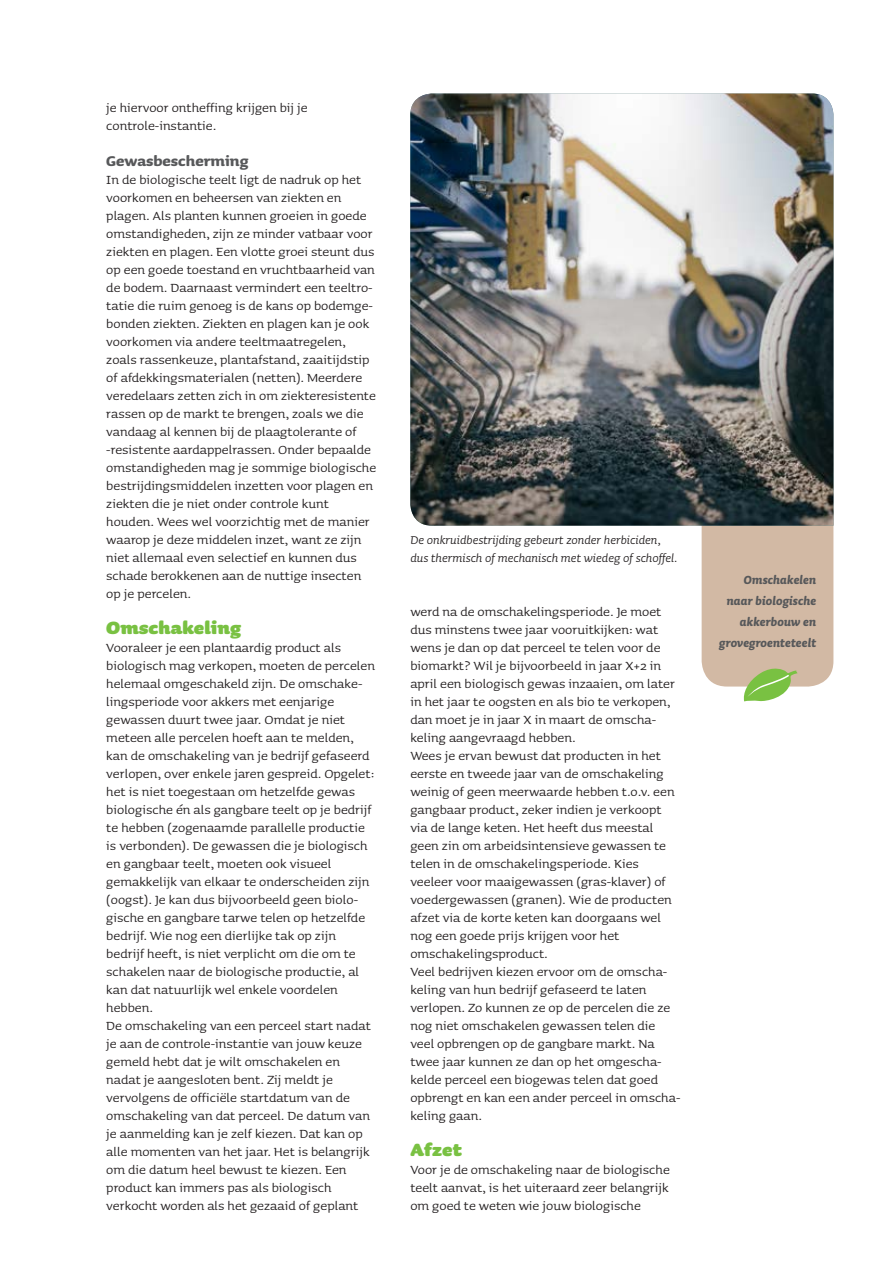
<style>
.page{position:relative;width:893px;height:1263px;background:#fff}
.page>*{position:absolute;margin:0;border:0;box-sizing:border-box;transform-origin:0 0}
.t1{font:900 21px "Sauna";color:#79c142}
.t2{font:700 18px "Sauna";color:#57585a}
.t3{font:15.75px/18px "Sauna";color:#231f20}
.t4{font:italic 15px/18px "Sauna";color:#231f20;scale:.95 1}
.t5{font:italic 700 15px/21px "Sauna";letter-spacing:.01em;color:#57585a;text-align:right;scale:.9 1}
</style>
<div class="page">
<div style="left:702px;top:488px;width:131px;height:198px;background:#d2b9a4;border-radius:26px"></div>
<svg style="left:742px;top:668px;width:56px;height:34px"></svg>
<img style="left:410px;top:94px;width:423px;height:432px">
<p class="t3" style="left:106px;top:98px;width:203px">je hiervoor ontheffing krijgen bij je controle-instantie.</p>
<p class="t2" style="left:106px;top:151px;width:144px">Gewasbescherming</p>
<p class="t3" style="left:106px;top:170px;width:271px">In de biologische teelt ligt de nadruk op het voorkomen en beheersen van ziekten en plagen. Als planten kunnen groeien in goede omstandigheden, zijn ze minder vatbaar voor ziekten en plagen. Een vlotte groei steunt dus op een goede toestand en vruchtbaarheid van de bodem. Daarnaast vermindert een teeltro&shy;tatie die ruim genoeg is de kans op bodemge&shy;bonden ziekten. Ziekten en plagen kan je ook voorkomen via andere teeltmaatregelen, zoals rassenkeuze, plantafstand, zaaitijdstip of afdekkingsmaterialen (netten). Meerdere veredelaars zetten zich in om ziekteresistente rassen op de markt te brengen, zoals we die vandaag al kennen bij de plaagtolerante of -resistente aardappelrassen. Onder bepaalde omstandigheden mag je sommige biologische bestrijdingsmiddelen inzetten voor plagen en ziekten die je niet onder controle kunt houden. Wees wel voorzichtig met de manier waarop je deze middelen inzet, want ze zijn niet allemaal even selectief en kunnen dus schade berokkenen aan de nuttige insecten op je percelen.</p>
<h1 class="t1" style="left:106px;top:615px;width:136px">Omschakeling</h1>
<p class="t3" style="left:106px;top:638px;width:270px">Vooraleer je een plantaardig product als biologisch mag verkopen, moeten de percelen helemaal omgeschakeld zijn. De omschake&shy;lingsperiode voor akkers met eenjarige gewassen duurt twee jaar. Omdat je niet meteen alle percelen hoeft aan te melden, kan de omschakeling van je bedrijf gefaseerd verlopen, over enkele jaren gespreid. Opgelet: het is niet toegestaan om hetzelfde gewas biologische én als gangbare teelt op je bedrijf te hebben (zogenaamde parallelle productie is verbonden). De gewassen die je biologisch en gangbaar teelt, moeten ook visueel gemakkelijk van elkaar te onderscheiden zijn (oogst). Je kan dus bijvoorbeeld geen biolo&shy;gische en gangbare tarwe telen op hetzelfde bedrijf. Wie nog een dierlijke tak op zijn bedrijf heeft, is niet verplicht om die om te schakelen naar de biologische productie, al kan dat natuurlijk wel enkele voordelen hebben.<br>De omschakeling van een perceel start nadat je aan de controle-instantie van jouw keuze gemeld hebt dat je wilt omschakelen en nadat je aangesloten bent. Zij meldt je vervolgens de officiële startdatum van de omschakeling van dat perceel. De datum van je aanmelding kan je zelf kiezen. Dat kan op alle momenten van het jaar. Het is belangrijk om die datum heel bewust te kiezen. Een product kan immers pas als biologisch verkocht worden als het gezaaid of geplant</p>
<p class="t4" style="left:410px;top:530px;width:283px">De onkruidbestrijding gebeurt zonder herbiciden, dus thermisch of mechanisch met wiedeg of schoffel.</p>
<p class="t3" style="left:410px;top:602px;width:272px">werd na de omschakelingsperiode. Je moet dus minstens twee jaar vooruitkijken: wat wens je dan op dat perceel te telen voor de biomarkt? Wil je bijvoorbeeld in jaar X+2 in april een biologisch gewas inzaaien, om later in het jaar te oogsten en als bio te verkopen, dan moet je in jaar X in maart de omscha&shy;keling aangevraagd hebben.<br>Wees je ervan bewust dat producten in het eerste en tweede jaar van de omschakeling weinig of geen meerwaarde hebben t.o.v. een gangbaar product, zeker indien je verkoopt via de lange keten. Het heeft dus meestal geen zin om arbeidsintensieve gewassen te telen in de omschakelingsperiode. Kies veeleer voor maaigewassen (gras-klaver) of voedergewassen (granen). Wie de producten afzet via de korte keten kan doorgaans wel nog een goede prijs krijgen voor het omschakelingsproduct.<br>Veel bedrijven kiezen ervoor om de omscha&shy;keling van hun bedrijf gefaseerd te laten verlopen. Zo kunnen ze op de percelen die ze nog niet omschakelen gewassen telen die veel opbrengen op de gangbare markt. Na twee jaar kunnen ze dan op het omgescha&shy;kelde perceel een biogewas telen dat goed opbrengt en kan een ander perceel in omscha&shy;keling gaan.</p>
<h1 class="t1" style="left:410px;top:1137px;width:53px">Afzet</h1>
<p class="t3" style="left:410px;top:1160px;width:261px;text-align:justify">Voor je de omschakeling naar de biologische teelt aanvat, is het uiteraard zeer belangrijk om goed te weten wie jouw biologische</p>
<p class="t5" style="left:719px;top:569px;width:109px">Omschakelen naar biologische akkerbouw en grovegroenteteelt</p>
</div>
